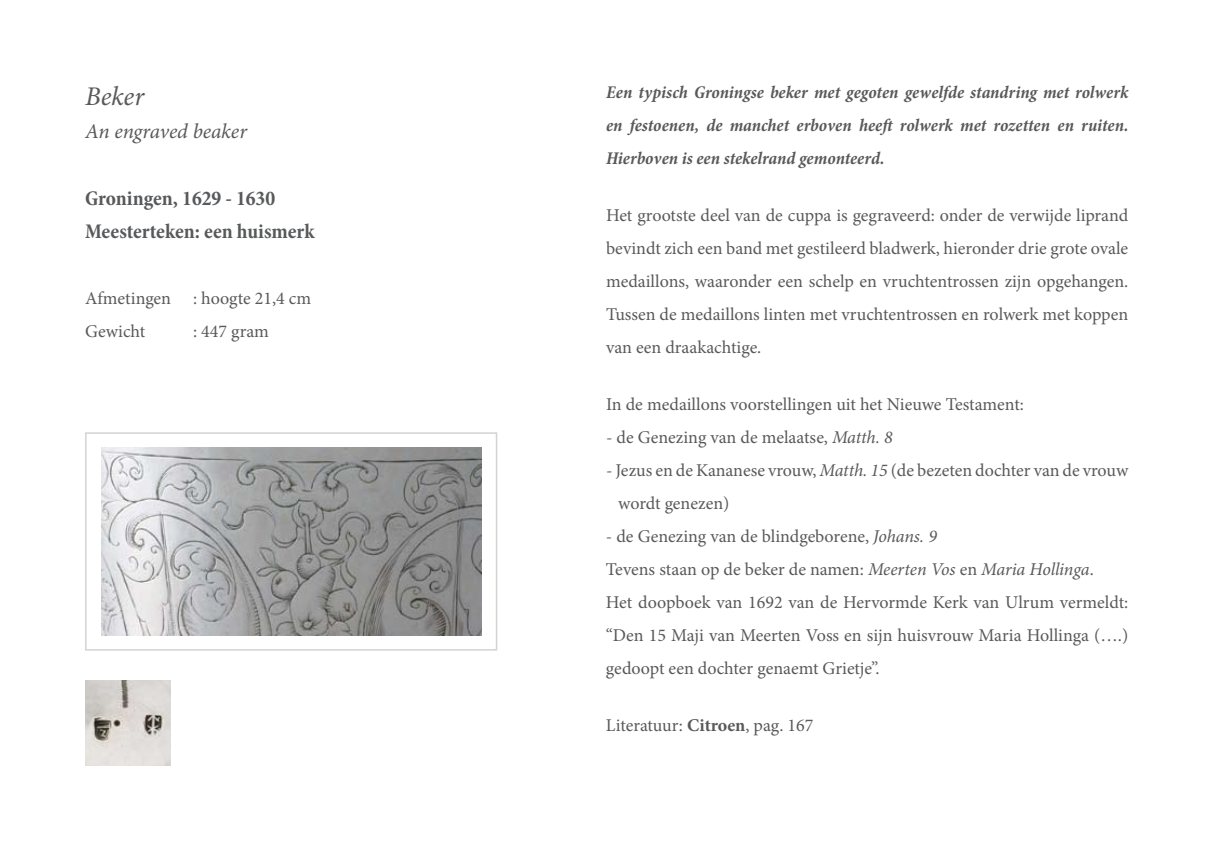
<style>
.page{position:relative;width:1212px;height:842px;background:#fff}
.page>*{position:absolute;margin:0;border:0;box-sizing:border-box;transform-origin:0 0}
.t1{font:italic 27px "Minion Pro";letter-spacing:-.005em;color:#58595b}
.t2{font:700 condensed 21px/33px "Minion Pro";color:#58595b}
.t3{font:italic 21px "Minion Pro";letter-spacing:-.005em;color:#58595b}
.t4{font:18px/33px "Minion Pro";color:#58595b}
.t5{font:italic 700 condensed 18px/33px "Minion Pro";color:#58595b;text-align:justify}
.s1{font-style:italic}
.s2{font-weight:700}
</style>
<div class="page">
<div style="left:85px;top:432px;width:412px;height:219px;border:2px solid #d1d3d4"></div>
<img style="left:85px;top:680px;width:85px;height:85px">
<img style="left:101px;top:448px;width:380px;height:187px">
<h1 class="t1" style="left:85px;top:78px;width:61px">Beker</h1>
<p class="t3" style="left:85px;top:117px;width:163px">An engraved beaker</p>
<p class="t2" style="left:85px;top:181px;width:231px">Groningen, 1629 - 1630<br>Meesterteken: een huismerk</p>
<p class="t4" style="left:85px;top:281px;width:228px">Afmetingen : hoogte 21,4 cm<br>Gewicht</p>
<p class="t4" style="left:193px;top:314px;width:77px">: 447 gram</p>
<p class="t5" style="left:606px;top:76px;width:524px">Een typisch Groningse beker met gegoten gewelfde standring met rolwerk en festoenen, de manchet erboven heeft rolwerk met rozetten en ruiten.<br>Hierboven is een stekelrand gemonteerd.</p>
<p class="t4" style="left:606px;top:199px;width:524px;text-align:justify">Het grootste deel van de cuppa is gegraveerd: onder de verwijde liprand bevindt zich een band met gestileerd bladwerk, hieronder drie grote ovale medaillons, waaronder een schelp en vruchtentrossen zijn opgehangen.<br>Tussen de medaillons linten met vruchtentrossen en rolwerk met koppen van een draakachtige.</p>
<p class="t4" style="left:606px;top:388px;width:419px">In de medaillons voorstellingen uit het Nieuwe Testament:</p>
<p class="t4" style="left:606px;top:421px;width:288px">- de Genezing van de melaatse, <span class="s1">Matth. 8</span></p>
<p class="t4" style="left:618px;top:454px;width:512px;text-indent:-12px">- Jezus en de Kananese vrouw, <span class="s1">Matth. 15</span> (de bezeten dochter van de vrouw wordt genezen)</p>
<p class="t4" style="left:606px;top:520px;width:524px">- de Genezing van de blindgeborene, <span class="s1">Johans. 9<br></span>Tevens staan op de beker de namen: <span class="s1">Meerten Vos</span> en <span class="s1">Maria Hollinga</span>.<br>Het doopboek van 1692 van de Hervormde Kerk van Ulrum vermeldt: “Den 15 Maji van Meerten Voss en sijn huisvrouw Maria Hollinga (….) gedoopt een dochter genaemt Grietje”.</p>
<p class="t4" style="left:606px;top:709px;width:209px">Literatuur: <span class="s2">Citroen</span>, pag. 167</p>
</div>
